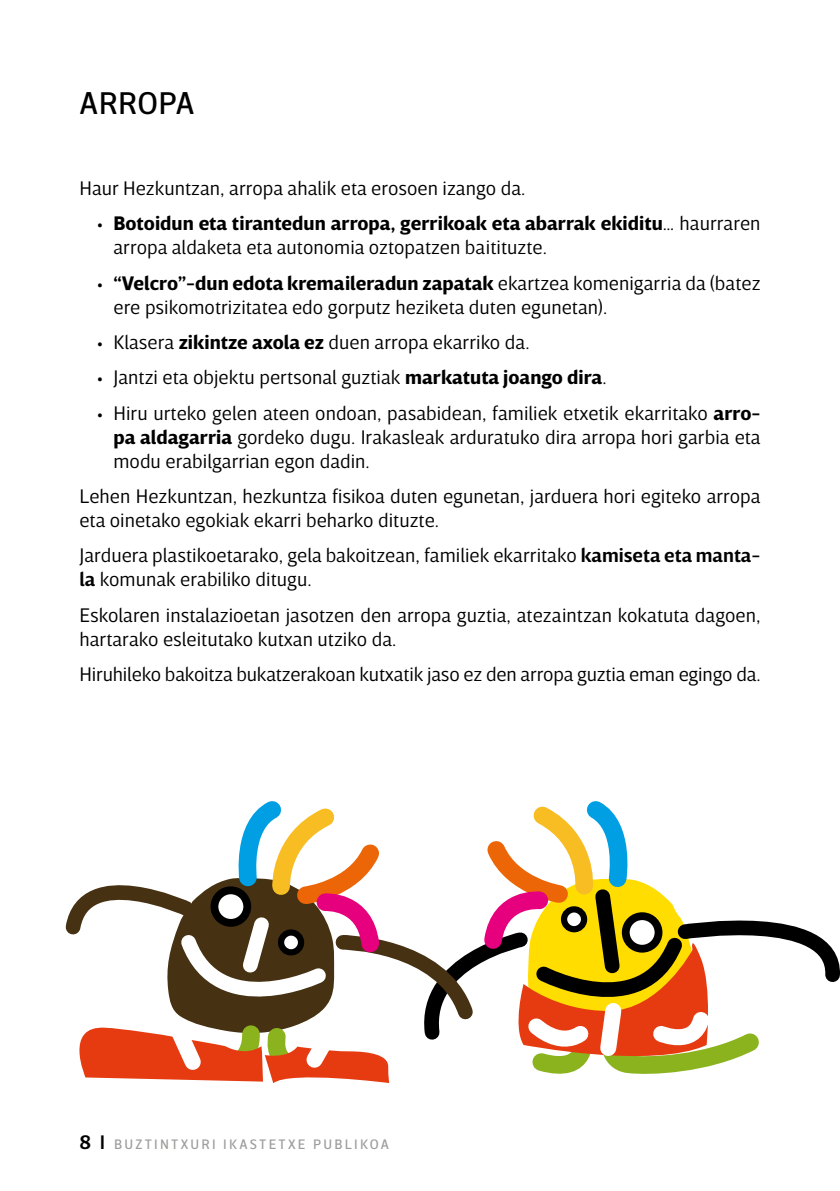
<style>
.page{position:relative;width:840px;height:1191px;background:#fff}
.page>*{position:absolute;margin:0;border:0;box-sizing:border-box;transform-origin:0 0}
.t1{font:32px "Breve Sans Text";letter-spacing:.01em;color:#000}
.t2{font:300 20px/24px "Breve Sans Text";color:#000}
.t3{font:14px "Breve Sans Text";letter-spacing:.16em;color:#9d9d9c}
.s1{font-weight:700}
.s2{font-weight:600}
.s3{font-weight:500;font-size:20px;color:#000}
</style>
<div class="page">
<svg style="left:65px;top:801px;width:774px;height:283px"></svg>
<h1 class="t1" style="left:80px;top:85px;width:116px">ARROPA</h1>
<p class="t2" style="left:79px;top:176px;width:447px">Haur Hezkuntzan, arropa ahalik eta erosoen izango da.</p>
<p class="t2" style="left:113px;top:211px;width:648px;text-indent:-17px">• <span class="s1">Botoidun eta tirantedun arropa, gerrikoak eta abarrak ekiditu</span>… haurraren arropa aldaketa eta autonomia oztopatzen baitituzte.</p>
<p class="t2" style="left:113px;top:271px;width:648px;text-indent:-17px">• <span class="s1">“Velcro”-dun edota kremaileradun zapatak</span> ekartzea komenigarria da (batez ere psikomotrizitatea edo gorputz heziketa duten egunetan).</p>
<p class="t2" style="left:96px;top:330px;width:434px">• Klasera <span class="s1">zikintze axola ez</span> duen arropa ekarriko da.</p>
<p class="t2" style="left:96px;top:365px;width:511px">• Jantzi eta objektu pertsonal guztiak <span class="s1">markatuta joango dira</span>.</p>
<p class="t2" style="left:113px;top:401px;width:648px;text-align:justify;text-indent:-17px">• Hiru urteko gelen ateen ondoan, pasabidean, familiek etxetik ekarritako <span class="s1">arro&shy;pa aldagarria</span> gordeko dugu. Irakasleak arduratuko dira arropa hori garbia eta modu erabilgarrian egon dadin.</p>
<p class="t2" style="left:79px;top:484px;width:682px">Lehen Hezkuntzan, hezkuntza fisikoa duten egunetan, jarduera hori egiteko arropa eta oinetako egokiak ekarri beharko dituzte.</p>
<p class="t2" style="left:79px;top:544px;width:682px">Jarduera plastikoetarako, gela bakoitzean, familiek ekarritako <span class="s2">kamiseta eta manta&shy;la</span> komunak erabiliko ditugu.</p>
<p class="t2" style="left:79px;top:603px;width:682px">Eskolaren instalazioetan jasotzen den arropa guztia, atezaintzan kokatuta dagoen, hartarako esleitutako kutxan utziko da.</p>
<p class="t2" style="left:79px;top:662px;width:682px">Hiruhileko bakoitza bukatzerakoan kutxatik jaso ez den arropa guztia eman egingo da.</p>
<p class="t3" style="left:79px;top:1136px;width:311px"><span class="s3">8 I</span> BUZTINTXURI IKASTETXE PUBLIKOA</p>
</div>
